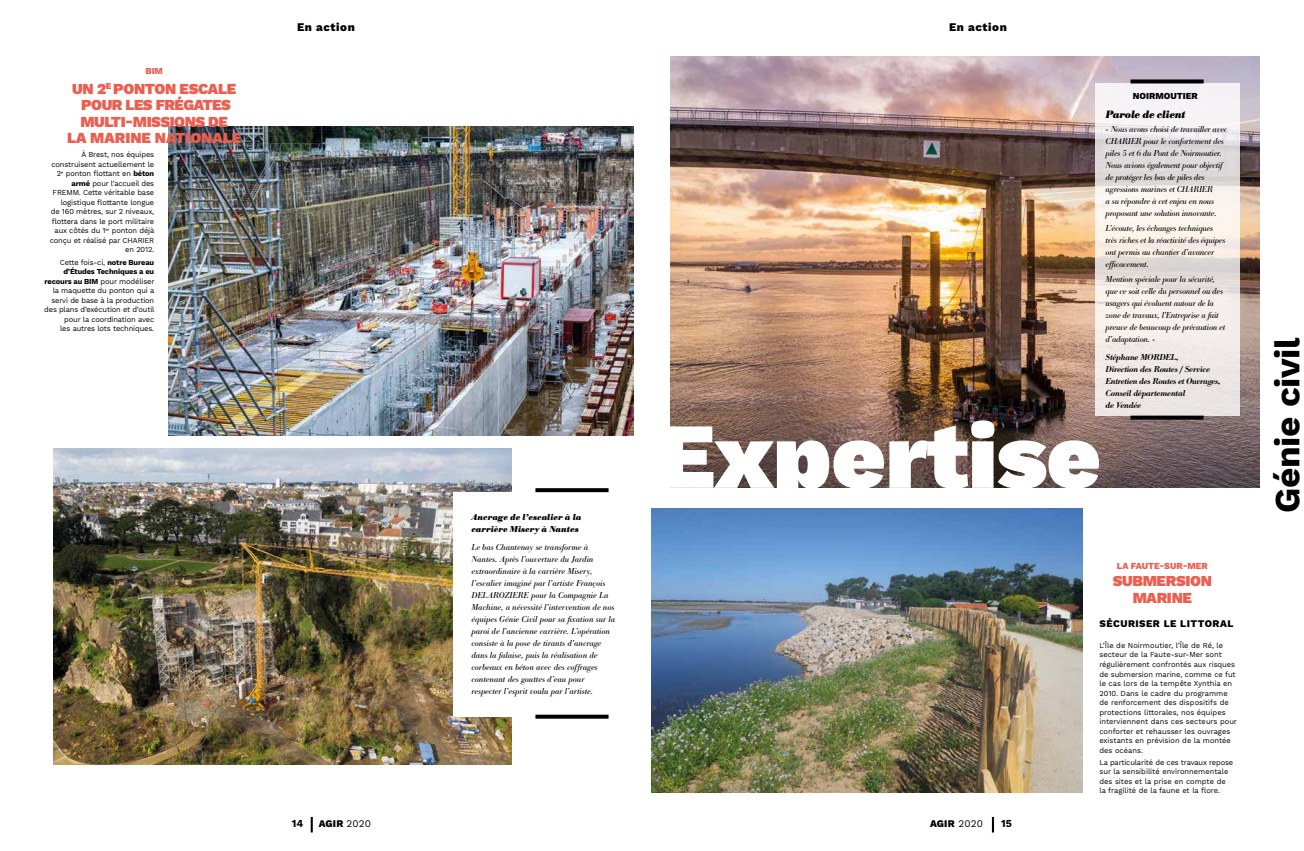
<style>
.page{position:relative;width:1304px;height:851px;background:#fff}
.page>*{position:absolute;margin:0;border:0;box-sizing:border-box;transform-origin:0 0}
.t1{font:900 93px "Work Sans";color:#fff}
.t2{font:700 35px "Work Sans";letter-spacing:-.01em;color:#000}
.t3{font:900 15px/16.5px "Work Sans";letter-spacing:-.02em;color:#eb5e50;text-align:center}
.t4{font:800 11.5px "Work Sans";letter-spacing:.05em;color:#000}
.t5{font:italic 700 11px "Bodoni Ant T";letter-spacing:-.02em;color:#000}
.t6{font:700 10.5px "Work Sans";color:#000}
.t7{font:800 10px "Work Sans";letter-spacing:.05em;color:#000}
.t8{font:italic 9px/12px "Bodoni Ant T";letter-spacing:-.02em;color:#000}
.t9{font:italic 9px/12px "Bodoni Ant T";color:#000}
.t10{font:italic 600 9px/12px "Bodoni Ant T";letter-spacing:-.02em;color:#000}
.t11{font:italic 700 9px/12px "Bodoni Ant T";color:#000}
.t12{font:800 9px "Work Sans";color:#eb5e50}
.t13{font:800 9px "Work Sans";color:#000}
.t14{font:7.5px/9.5px "Work Sans";letter-spacing:-.015em;color:#000;text-align:right}
.s1{font-weight:700}
.s2{font-weight:400}
</style>
<div class="page">
<svg style="left:311px;top:816px;width:2px;height:16px"></svg>
<svg style="left:992px;top:816px;width:2px;height:16px"></svg>
<img style="left:670px;top:57px;width:590px;height:430px">
<img style="left:652px;top:508px;width:431px;height:284px">
<img style="left:54px;top:448px;width:457px;height:316px">
<img style="left:169px;top:127px;width:464px;height:308px">
<div style="left:453px;top:492px;width:193px;height:224px;background:#fff"></div>
<svg style="left:535px;top:488px;width:74px;height:4px"></svg>
<svg style="left:535px;top:714px;width:74px;height:4px"></svg>
<svg style="left:1095px;top:83px;width:144px;height:332px"></svg>
<svg style="left:1130px;top:79px;width:74px;height:4px"></svg>
<svg style="left:1130px;top:415px;width:74px;height:4px"></svg>
<p class="t12" style="left:145px;top:66px;width:19px">BIM</p>
<h3 class="t3" style="left:67px;top:81px;width:176px">UN 2<sup>E</sup> PONTON ESCALE<br>POUR LES FRÉGATES<br>MULTI-MISSIONS DE<br>LA MARINE NATIONALE</h3>
<p class="t14" style="left:50px;top:150px;width:106px">À Brest, nos équipes construisent actuellement le<br>2<sup>e</sup> ponton flottant en <span class="s1">béton armé</span> pour l’accueil des<br>FREMM. Cette véritable base logistique flottante longue<br>de 160 mètres, sur 2 niveaux, flottera dans le port militaire aux côtés du 1<sup>er</sup> ponton déjà conçu et réalisé par CHARIER en 2012.</p>
<p class="t14" style="left:44px;top:257px;width:112px">Cette fois-ci, <span class="s1">notre Bureau d’Études Techniques a eu recours au BIM</span> pour modéliser la maquette du ponton qui a servi de base à la production des plans d’exécution et d’outil pour la coordination avec<br>les autres lots techniques.</p>
<h3 class="t4" style="left:297px;top:20px;width:59px">En action</h3>
<h3 class="t4" style="left:949px;top:20px;width:59px">En action</h3>
<p class="t13" style="left:1133px;top:91px;width:66px">NOIRMOUTIER</p>
<h3 class="t5" style="left:1106px;top:108px;width:81px">Parole de client</h3>
<p class="t8" style="left:1106px;top:124px;width:123px">« Nous avons choisi de travailler avec CHARIER pour le confortement des piles 5 et 6 du Pont de Noirmoutier.<br>Nous avions également pour objectif de protéger les bas de piles des agressions marines et CHARIER<br>a su répondre à cet enjeu en nous proposant une solution innovante.</p>
<p class="t8" style="left:1106px;top:222px;width:121px">L’écoute, les échanges techniques très riches et la réactivité des équipes ont permis au chantier d’avancer efficacement.</p>
<p class="t8" style="left:1106px;top:273px;width:121px">Mention spéciale pour la sécurité, que ce soit celle du personnel ou des usagers qui évoluent autour de la zone de travaux, l’Entreprise a fait preuve de beaucoup de précaution et d’adaptation. »</p>
<p class="t10" style="left:1106px;top:351px;width:117px">Stéphane MORDEL,<br>Direction des Routes / Service<br>Entretien des Routes et Ouvrages,<br>Conseil départemental<br>de Vendée</p>
<p class="t11" style="left:471px;top:511px;width:111px">Ancrage de l’escalier à la carrière Misery à Nantes</p>
<p class="t9" style="left:471px;top:541px;width:145px">Le bas Chantenay se transforme à Nantes. Après l’ouverture du Jardin extraordinaire à la carrière Misery, l’escalier imaginé par l’artiste François DELAROZIERE pour la Compagnie La Machine, a nécessité l’intervention de nos équipes Génie Civil pour sa fixation sur la paroi de l’ancienne carrière. L’opération consiste à la pose de tirants d’ancrage dans la falaise, puis la réalisation de corbeaux en béton avec des coffrages contenant des gouttes d’eau pour respecter l’esprit voulu par l’artiste.</p>
<h1 class="t1" style="left:657px;top:403px;width:446px">Expertise</h1>
<p class="t12" style="left:1117px;top:560px;width:92px">LA FAUTE-SUR-MER</p>
<h3 class="t3" style="left:1113px;top:573px;width:101px">SUBMERSION<br>MARINE</h3>
<p class="t14" style="left:1099px;top:641px;width:139px;text-align:left">L’Île de Noirmoutier, l’Île de Ré, le secteur de la Faute-sur-Mer sont régulièrement confrontés aux risques de submersion marine, comme ce fut le cas lors de la tempête Xynthia en 2010. Dans le cadre du programme de renforcement des dispositifs de protections littorales, nos équipes interviennent dans ces secteurs pour conforter et rehausser les ouvrages existants en prévision de la montée des océans.</p>
<p class="t14" style="left:1099px;top:757px;width:135px;text-align:left">La particularité de ces travaux repose sur la sensibilité environnementale des sites et la prise en compte de la fragilité de la faune et la flore.</p>
<h3 class="t7" style="left:1099px;top:618px;width:136px">SÉCURISER LE LITTORAL</h3>
<h3 class="t6" style="left:292px;top:817px;width:13px">14</h3>
<h3 class="t7" style="left:319px;top:817px;width:54px">AGIR <span class="s2">2020</span></h3>
<h3 class="t7" style="left:930px;top:817px;width:54px">AGIR <span class="s2">2020</span></h3>
<h3 class="t6" style="left:1001px;top:817px;width:12px">15</h3>
<h2 class="t2" style="left:1267px;top:513px;width:177px;rotate:-90deg">Génie civil</h2>
</div>
